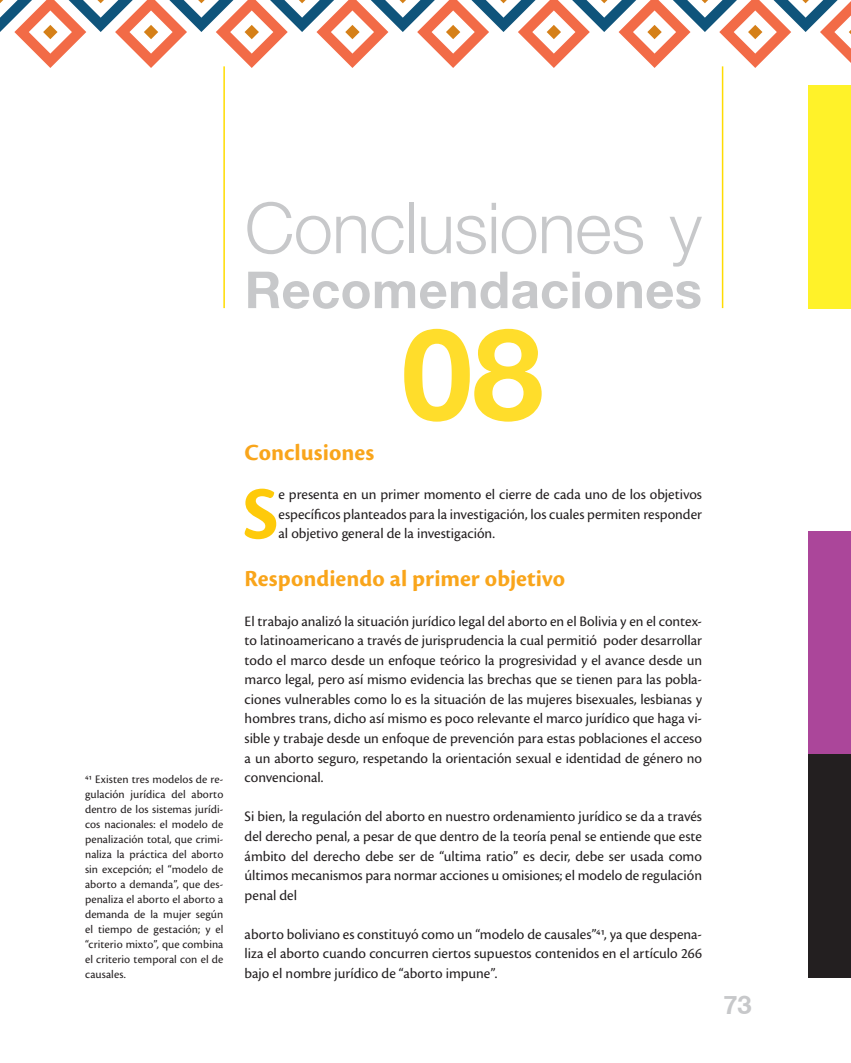
<style>
.page{position:relative;width:851px;height:1063px;background:#fff}
.page>*{position:absolute;margin:0;border:0;box-sizing:border-box;transform-origin:0 0}
.t1{font:700 77.25px "Cronos Pro";color:#feca0a}
.t2{font:300 70.5px "Helvetica Neue LT Pro";letter-spacing:-.01em;color:#c7c8ca}
.t3{font:700 51px "Helvetica Neue LT Pro";letter-spacing:.005em;color:#c7c8ca}
.t4{font:700 25.5px "Helvetica Neue CE";color:#c7c8ca}
.t5{font:700 24px "Cronos Pro";color:#f9a51b}
.t6{font:15px/19.6px "Cronos Pro";color:#231f20;text-align:justify}
.t7{font:12px/15px "Cronos Pro";letter-spacing:.005em;color:#231f20;text-align:justify}
</style>
<div class="page">
<div style="left:808px;top:85px;width:42px;height:223px;background:#fff229"></div>
<div style="left:808px;top:531px;width:42px;height:224px;background:#ab469a"></div>
<div style="left:808px;top:755px;width:42px;height:223px;background:#231f20"></div>
<svg style="left:0;top:0;width:850px;height:68px"></svg>
<svg style="left:404px;top:329px;width:137px;height:93px"></svg>
<hr style="left:721px;top:66px;width:2px;height:242px;background:#ffdc01">
<hr style="left:223px;top:66px;width:2px;height:242px;background:#ffdc01">
<p class="t2" style="left:244px;top:185px;width:459px">Conclusiones y</p>
<p class="t3" style="left:244px;top:258px;width:459px">Recomendaciones</p>
<p class="t7" style="left:85px;top:772px;width:140px">41 Existen tres modelos de re&shy;gulación jurídica del aborto dentro de los sistemas jurídi&shy;cos nacionales: el modelo de penalización total, que crimi&shy;naliza la práctica del aborto sin excepción; el “modelo de aborto a demanda”, que des&shy;penaliza el aborto el aborto a demanda de la mujer según el tiempo de gestación; y el “criterio mixto”, que combina el criterio temporal con el de causales.</p>
<p class="t5" style="left:244px;top:439px;width:131px">Conclusiones</p>
<p class="t1" style="left:243px;top:470px;width:37px">S</p>
<p class="t6" style="left:278px;top:484px;width:425px">e presenta en un primer momento el cierre de cada uno de los objetivos específicos planteados para la investigación, los cuales permiten responder al objetivo general de la investigación.</p>
<p class="t5" style="left:244px;top:565px;width:322px">Respondiendo al primer objetivo</p>
<p class="t6" style="left:244px;top:611px;width:459px">El trabajo analizó la situación jurídico legal del aborto en el Bolivia y en el contex&shy;to latinoamericano a través de jurisprudencia la cual permitió poder desarrollar todo el marco desde un enfoque teórico la progresividad y el avance desde un marco legal, pero así mismo evidencia las brechas que se tienen para las pobla&shy;ciones vulnerables como lo es la situación de las mujeres bisexuales, lesbianas y hombres trans, dicho así mismo es poco relevante el marco jurídico que haga vi&shy;sible y trabaje desde un enfoque de prevención para estas poblaciones el acceso a un aborto seguro, respetando la orientación sexual e identidad de género no convencional.</p>
<p class="t6" style="left:244px;top:807px;width:459px">Si bien, la regulación del aborto en nuestro ordenamiento jurídico se da a través del derecho penal, a pesar de que dentro de la teoría penal se entiende que este ámbito del derecho debe ser de “ultima ratio” es decir, debe ser usada como últimos mecanismos para normar acciones u omisiones; el modelo de regulación penal del</p>
<p class="t6" style="left:244px;top:924px;width:459px">aborto boliviano es constituyó como un “modelo de causales”41, ya que despena&shy;liza el aborto cuando concurren ciertos supuestos contenidos en el artículo 266 bajo el nombre jurídico de “aborto impune”.</p>
<h3 class="t4" style="left:723px;top:989px;width:30px">73</h3>
</div>
